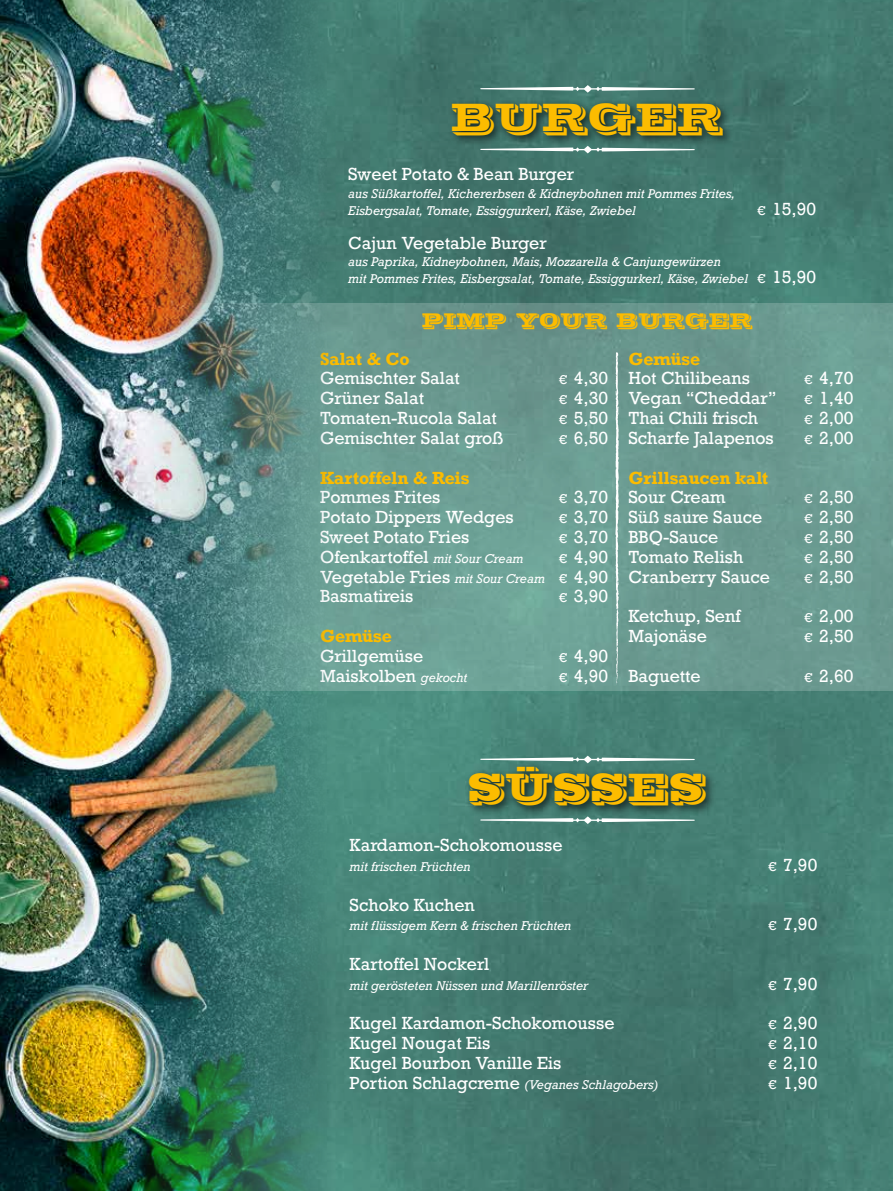
<style>
.page{position:relative;width:893px;height:1191px;background:#fff}
.page>*{position:absolute;margin:0;border:0;box-sizing:border-box;transform-origin:0 0}
.t1{font:40.5px "Vineta BT";color:#fcbc00}
.t2{font:20.25px "Vineta BT";color:#fcbc00}
.t3{font:16.5px/19.8px "Rockwell";color:#fff;text-align:justify}
.t4{font:700 16.5px "Rockwell";color:#fcbc00}
.t5{font:italic 12px/17.1px "Rockwell";color:#fff}
.s1{font-size:12px}
.s2{font-style:normal}
.s3{font-style:normal;font-size:16.5px}
.s4{font-style:italic;font-size:12px}
</style>
<div class="page">
<img style="left:360px;top:0;width:533px;height:1191px">
<div style="left:0;top:303px;width:893px;height:387px;background:#6b9a90"></div>
<div style="left:464px;top:762px;width:253px;height:56px;background:#000;opacity:.75"></div>
<svg style="left:480px;top:816px;width:215px;height:8px"></svg>
<svg style="left:480px;top:755px;width:215px;height:8px"></svg>
<div style="left:447px;top:98px;width:287px;height:49px;background:#000;opacity:.75"></div>
<svg style="left:480px;top:146px;width:215px;height:7px"></svg>
<svg style="left:480px;top:85px;width:215px;height:8px"></svg>
<svg style="left:615px;top:352px;width:4px;height:332px"></svg>
<img style="left:0;top:0;width:360px;height:1191px">
<h1 class="t1" style="left:451px;top:93px;width:274px">BURGER</h1>
<p class="t3" style="left:348px;top:165px;width:228px">Sweet Potato &amp; Bean Burger</p>
<p class="t5" style="left:348px;top:185px;width:388px">aus Süßkartoffel, Kichererbsen &amp; Kidneybohnen mit Pommes Frites,<br>Eisbergsalat, Tomate, Essiggurkerl, Käse, Zwiebel</p>
<p class="t3" style="left:757px;top:199px;width:61px"><span class="s1">€</span> 15,90</p>
<p class="t3" style="left:348px;top:233px;width:200px">Cajun Vegetable Burger</p>
<p class="t5" style="left:348px;top:253px;width:469px">aus Paprika, Kidneybohnen, Mais, Mozzarella &amp; Canjungewürzen<br>mit Pommes Frites, Eisbergsalat, Tomate, Essiggurkerl, Käse, Zwiebel <span class="s2">€</span> <span class="s3">15,90</span></p>
<p class="t2" style="left:422px;top:308px;width:332px">PIMP YOUR BURGER</p>
<p class="t4" style="left:320px;top:348px;width:91px">Salat &amp; Co</p>
<p class="t3" style="left:320px;top:369px;width:141px">Gemischter Salat</p>
<p class="t3" style="left:559px;top:369px;width:51px"><span class="s1">€</span> 4,30</p>
<p class="t3" style="left:320px;top:389px;width:105px">Grüner Salat</p>
<p class="t3" style="left:559px;top:389px;width:51px"><span class="s1">€</span> 4,30</p>
<p class="t3" style="left:320px;top:408px;width:178px">Tomaten-Rucola Salat</p>
<p class="t3" style="left:559px;top:408px;width:51px"><span class="s1">€</span> 5,50</p>
<p class="t3" style="left:320px;top:428px;width:185px">Gemischter Salat groß</p>
<p class="t3" style="left:559px;top:428px;width:51px"><span class="s1">€</span> 6,50</p>
<p class="t4" style="left:320px;top:467px;width:151px">Kartoffeln &amp; Reis</p>
<p class="t3" style="left:320px;top:488px;width:122px">Pommes Frites</p>
<p class="t3" style="left:559px;top:488px;width:51px"><span class="s1">€</span> 3,70</p>
<p class="t3" style="left:320px;top:507px;width:195px">Potato Dippers Wedges</p>
<p class="t3" style="left:559px;top:507px;width:51px"><span class="s1">€</span> 3,70</p>
<p class="t3" style="left:320px;top:527px;width:151px">Sweet Potato Fries</p>
<p class="t3" style="left:559px;top:527px;width:51px"><span class="s1">€</span> 3,70</p>
<p class="t3" style="left:320px;top:547px;width:205px">Ofenkartoffel <span class="s4">mit Sour Cream</span></p>
<p class="t4" style="left:628px;top:348px;width:73px">Gemüse</p>
<p class="t3" style="left:628px;top:369px;width:123px">Hot Chilibeans</p>
<p class="t3" style="left:804px;top:369px;width:51px"><span class="s1">€</span> 4,70</p>
<p class="t3" style="left:628px;top:389px;width:149px">Vegan “Cheddar”</p>
<p class="t3" style="left:804px;top:389px;width:51px"><span class="s1">€</span> 1,40</p>
<p class="t3" style="left:628px;top:408px;width:131px">Thai Chili frisch</p>
<p class="t3" style="left:804px;top:408px;width:51px"><span class="s1">€</span> 2,00</p>
<p class="t3" style="left:628px;top:428px;width:147px">Scharfe Jalapenos</p>
<p class="t3" style="left:804px;top:428px;width:51px"><span class="s1">€</span> 2,00</p>
<p class="t4" style="left:628px;top:467px;width:141px">Grillsaucen kalt</p>
<p class="t3" style="left:628px;top:488px;width:99px">Sour Cream</p>
<p class="t3" style="left:804px;top:488px;width:51px"><span class="s1">€</span> 2,50</p>
<p class="t3" style="left:628px;top:507px;width:135px">Süß saure Sauce</p>
<p class="t3" style="left:804px;top:507px;width:51px"><span class="s1">€</span> 2,50</p>
<p class="t3" style="left:628px;top:527px;width:91px">BBQ-Sauce</p>
<p class="t3" style="left:804px;top:527px;width:51px"><span class="s1">€</span> 2,50</p>
<p class="t3" style="left:628px;top:547px;width:116px">Tomato Relish</p>
<p class="t3" style="left:804px;top:547px;width:51px"><span class="s1">€</span> 2,50</p>
<p class="t3" style="left:628px;top:567px;width:143px">Cranberry Sauce</p>
<p class="t3" style="left:804px;top:567px;width:51px"><span class="s1">€</span> 2,50</p>
<p class="t3" style="left:628px;top:606px;width:114px">Ketchup, Senf</p>
<p class="t3" style="left:804px;top:606px;width:51px"><span class="s1">€</span> 2,00</p>
<p class="t3" style="left:628px;top:626px;width:80px">Majonäse</p>
<p class="t3" style="left:804px;top:626px;width:51px"><span class="s1">€</span> 2,50</p>
<p class="t3" style="left:628px;top:666px;width:74px">Baguette</p>
<p class="t3" style="left:804px;top:666px;width:51px"><span class="s1">€</span> 2,60</p>
<p class="t3" style="left:320px;top:547px;width:290px;text-indent:239px"><span class="s1">€</span> 4,90<br>Vegetable Fries <span class="s4">mit Sour Cream</span> <span class="s1">€</span> 4,90<br>Basmatireis</p>
<p class="t3" style="left:559px;top:587px;width:51px"><span class="s1">€</span> 3,90</p>
<p class="t4" style="left:320px;top:625px;width:73px">Gemüse</p>
<p class="t3" style="left:320px;top:646px;width:105px">Grillgemüse</p>
<p class="t3" style="left:559px;top:646px;width:51px"><span class="s1">€</span> 4,90</p>
<p class="t3" style="left:320px;top:666px;width:149px">Maiskolben <span class="s4">gekocht</span></p>
<p class="t3" style="left:559px;top:666px;width:51px"><span class="s1">€</span> 4,90</p>
<h1 class="t1" style="left:468px;top:763px;width:240px">SÜSSES</h1>
<p class="t3" style="left:350px;top:835px;width:215px">Kardamon-Schokomousse</p>
<p class="t5" style="left:350px;top:858px;width:123px">mit frischen Früchten</p>
<p class="t3" style="left:768px;top:855px;width:51px"><span class="s1">€</span> 7,90</p>
<p class="t3" style="left:350px;top:895px;width:127px">Schoko Kuchen</p>
<p class="t5" style="left:350px;top:917px;width:223px">mit flüssigem Kern &amp; frischen Früchten</p>
<p class="t3" style="left:768px;top:914px;width:51px"><span class="s1">€</span> 7,90</p>
<p class="t3" style="left:350px;top:954px;width:141px">Kartoffel Nockerl</p>
<p class="t5" style="left:350px;top:977px;width:240px">mit gerösteten Nüssen und Marillenröster</p>
<p class="t3" style="left:768px;top:974px;width:51px"><span class="s1">€</span> 7,90</p>
<p class="t3" style="left:350px;top:1013px;width:267px">Kugel Kardamon-Schokomousse</p>
<p class="t3" style="left:768px;top:1013px;width:51px"><span class="s1">€</span> 2,90</p>
<p class="t3" style="left:350px;top:1033px;width:142px">Kugel Nougat Eis</p>
<p class="t3" style="left:768px;top:1033px;width:51px"><span class="s1">€</span> 2,10</p>
<p class="t3" style="left:350px;top:1053px;width:213px">Kugel Bourbon Vanille Eis</p>
<p class="t3" style="left:768px;top:1053px;width:51px"><span class="s1">€</span> 2,10</p>
<p class="t5" style="left:350px;top:1076px;width:310px"><span class="s3">Portion Schlagcreme</span> (Veganes Schlagobers)</p>
<p class="t3" style="left:768px;top:1073px;width:51px"><span class="s1">€</span> 1,90</p>
</div>
